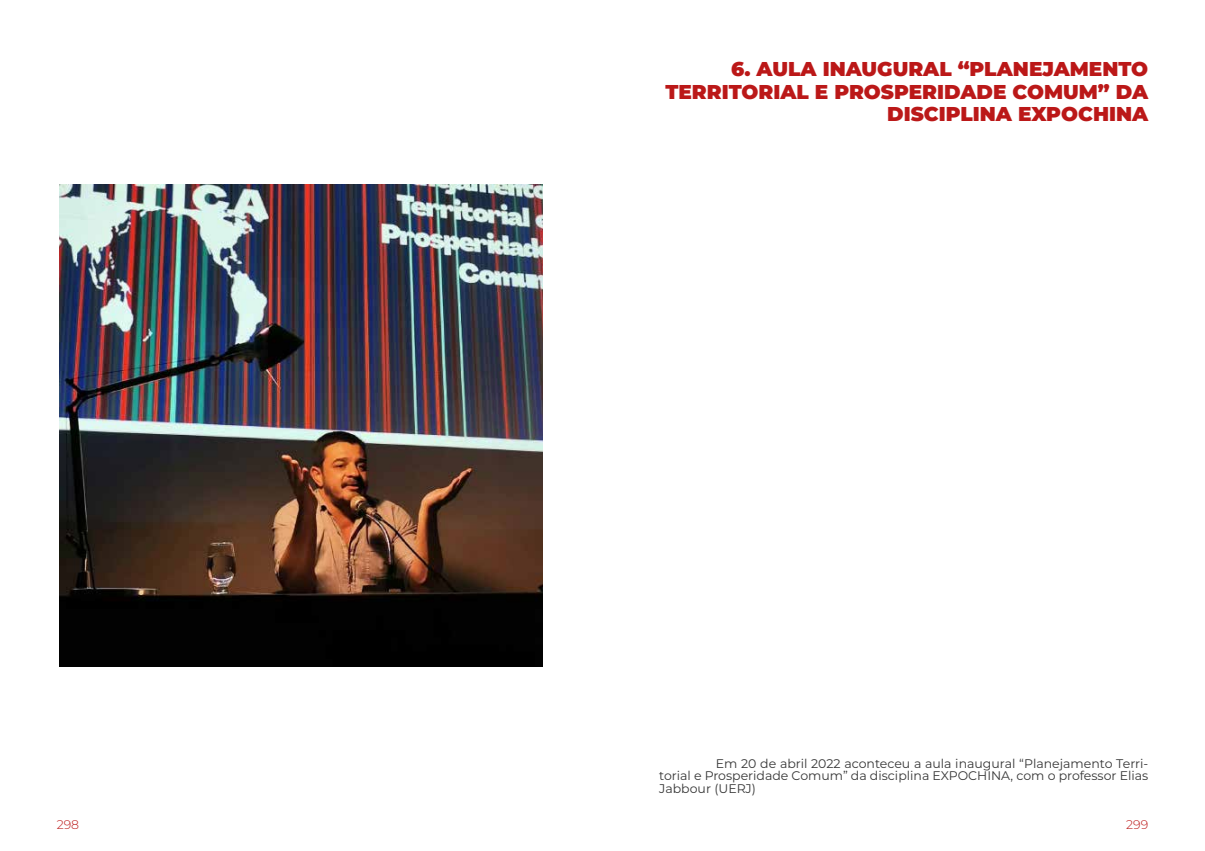
<style>
.page{position:relative;width:1205px;height:851px;background:#fff}
.page>*{position:absolute;margin:0;border:0;box-sizing:border-box;transform-origin:0 0}
.t1{font:900 20px/22.5px "Montserrat";color:#bb1818;text-align:right}
.t2{font:12.5px/12.5px "Montserrat";color:#363636;text-align:justify}
.t3{font:300 12.5px "Montserrat";color:#bb1818}
</style>
<div class="page">
<img style="left:60px;top:184px;width:482px;height:482px">
<h1 class="t1" style="left:665px;top:56px;width:484px">6. AULA INAUGURAL “PLANEJAMENTO<br>TERRITORIAL E PROSPERIDADE COMUM” DA<br>DISCIPLINA EXPOCHINA</h1>
<p class="t2" style="left:659px;top:756px;width:491px;text-indent:57px">Em 20 de abril 2022 aconteceu a aula inaugural “Planejamento Terri&shy;torial e Prosperidade Comum” da disciplina EXPOCHINA, com o professor Elias Jabbour (UERJ)</p>
<p class="t3" style="left:57px;top:815px;width:24px">298</p>
<p class="t3" style="left:1126px;top:815px;width:24px">299</p>
</div>
